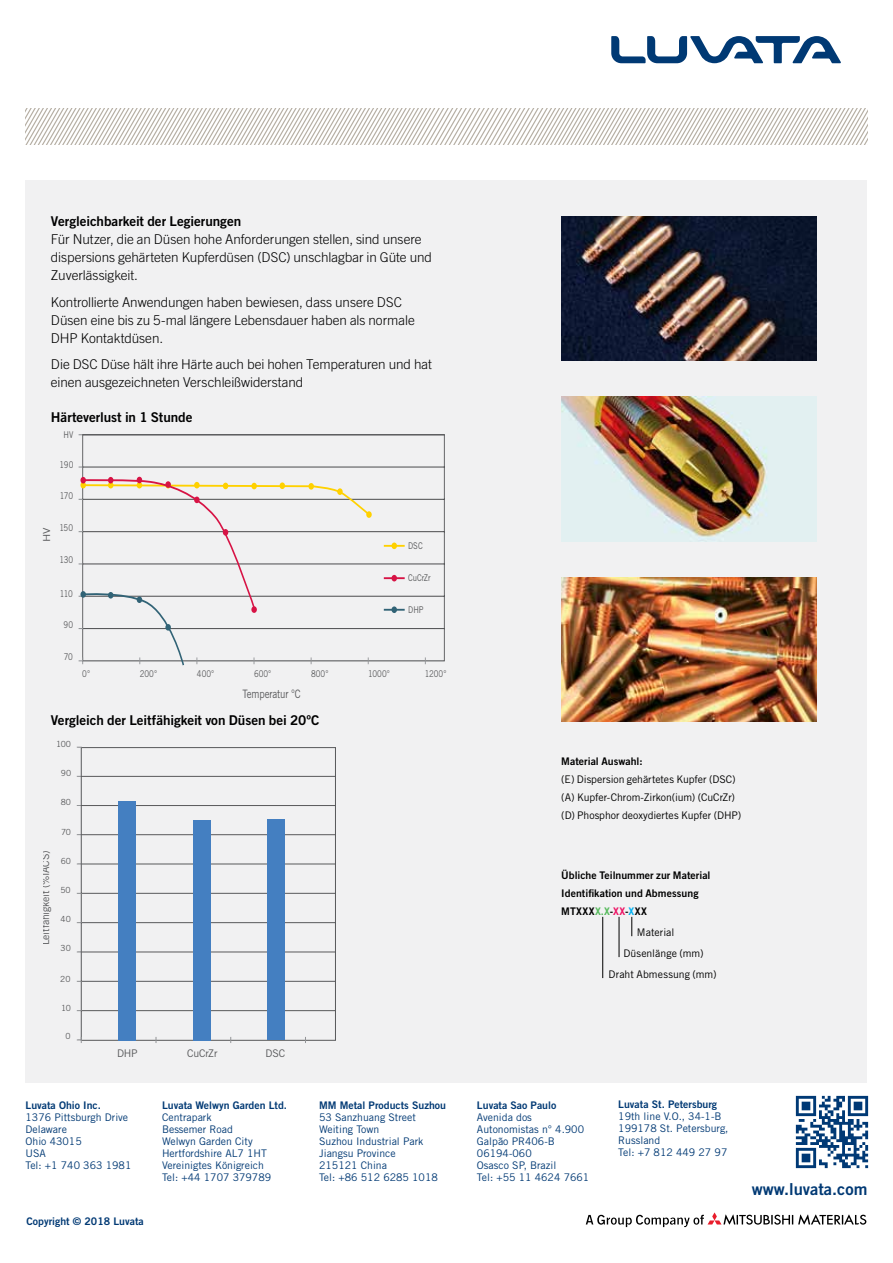
<style>
.page{position:relative;width:893px;height:1263px;background:#fff}
.page>*{position:absolute;margin:0;border:0;box-sizing:border-box;transform-origin:0 0}
.t1{font:16.5px "Trade Gothic LT Std Bd 2";color:#003974}
.t2{font:300 13.5px/18px "Trade Gothic LT Std";letter-spacing:-.005em;color:#000}
.t3{font:13.5px "Trade Gothic LT Std Bd 2";letter-spacing:-.005em;color:#000}
.t4{font:11.55px "Trade Gothic LT Std";letter-spacing:-.015em;color:#58595b;scale:.83 1}
.t5{font:10.5px/12px "Trade Gothic LT Std";color:#003974}
.t6{font:10.5px/18px "Trade Gothic LT Std";letter-spacing:-.005em;color:#000}
.t7{font:10.5px "Trade Gothic LT Std Bd 2";color:#003974}
.t8{font:10.5px/18px "Trade Gothic LT Std Bd 2";letter-spacing:.005em;color:#000}
.t9{font:10.5px "Trade Gothic LT Std";letter-spacing:-.02em;color:#58595b}
.t10{font:9.6px "Trade Gothic LT Std";color:#58595b;scale:1.2 1}
.t11{font:9.3px "Trade Gothic LT Std";letter-spacing:-.005em;color:#58595b;scale:.83 1}
.t12{font:8.4px "Trade Gothic LT Std";color:#58595b}
.s1{color:#55ba5b}
.s2{color:#ed1163}
.s3{color:#00aeef}
</style>
<div class="page">
<div style="left:26px;top:180px;width:841px;height:902px;background:#f1f1f2"></div>
<svg style="left:611px;top:36px;width:230px;height:27px"></svg>
<svg style="left:26px;top:108px;width:841px;height:36px"></svg>
<img style="left:561px;top:397px;width:255px;height:144px">
<img style="left:561px;top:577px;width:255px;height:144px">
<img style="left:561px;top:216px;width:255px;height:145px">
<img style="left:795px;top:1095px;width:74px;height:74px">
<hr style="left:602px;top:917px;width:1px;height:61px;background:#000">
<hr style="left:619px;top:917px;width:1px;height:40px;background:#000">
<svg style="left:631px;top:917px;width:1px;height:19px"></svg>
<svg style="left:586px;top:1212px;width:280px;height:15px"></svg>
<svg style="left:82px;top:434px;width:363px;height:227px"></svg>
<hr style="left:83px;top:434px;width:361px;height:1px;background:#58595b">
<div style="left:366px;top:511px;width:6px;height:7px;background:#ffd100;border-radius:50%"></div>
<svg style="left:79px;top:477px;width:291px;height:189px"></svg>
<svg style="left:385px;top:545px;width:19px;height:2px"></svg>
<div style="left:391px;top:542px;width:6px;height:7px;background:#ffd100;border-radius:50%"></div>
<svg style="left:385px;top:575px;width:19px;height:6px"></svg>
<svg style="left:385px;top:609px;width:19px;height:2px"></svg>
<div style="left:391px;top:606px;width:6px;height:7px;background:#316376;border-radius:50%"></div>
<svg style="left:81px;top:747px;width:255px;height:294px"></svg>
<svg style="left:77px;top:1037px;width:5px;height:5px"></svg>
<hr style="left:81px;top:834px;width:254px;height:1px;background:#58595b">
<hr style="left:81px;top:805px;width:254px;height:1px;background:#58595b">
<hr style="left:81px;top:776px;width:254px;height:1px;background:#58595b">
<div style="left:118px;top:801px;width:18px;height:239px;background:#447fc1"></div>
<div style="left:193px;top:820px;width:17px;height:220px;background:#447fc1"></div>
<div style="left:268px;top:819px;width:17px;height:221px;background:#447fc1"></div>
<p class="t3" style="left:51px;top:213px;width:192px">Vergleichbarkeit der Legierungen</p>
<p class="t2" style="left:51px;top:230px;width:383px">Für Nutzer, die an Düsen hohe Anforderungen stellen, sind unsere dispersions gehärteten Kupferdüsen (DSC) unschlagbar in Güte und<br>Zuverlässigkeit.</p>
<p class="t2" style="left:51px;top:293px;width:365px">Kontrollierte Anwendungen haben bewiesen, dass unsere DSC<br>Düsen eine bis zu 5-mal längere Lebensdauer haben als normale<br>DHP Kontaktdüsen.</p>
<p class="t2" style="left:51px;top:355px;width:383px">Die DSC Düse hält ihre Härte auch bei hohen Temperaturen und hat einen ausgezeichneten Verschleißwiderstand</p>
<p class="t3" style="left:51px;top:409px;width:143px">Härteverlust in 1 Stunde</p>
<p class="t11" style="left:64px;top:429px;width:13px">HV</p>
<p class="t11" style="left:60px;top:459px;width:18px">190</p>
<p class="t10" style="left:41px;top:542px;width:14px;rotate:-90deg">HV</p>
<p class="t11" style="left:60px;top:490px;width:18px">170</p>
<p class="t11" style="left:59px;top:522px;width:18px">150</p>
<p class="t11" style="left:59px;top:554px;width:18px">130</p>
<p class="t11" style="left:60px;top:588px;width:17px">110</p>
<p class="t11" style="left:64px;top:619px;width:13px">90</p>
<p class="t11" style="left:64px;top:651px;width:13px">70</p>
<p class="t11" style="left:82px;top:668px;width:11px">0°</p>
<p class="t11" style="left:140px;top:668px;width:22px">200°</p>
<p class="t11" style="left:197px;top:668px;width:22px">400°</p>
<p class="t11" style="left:254px;top:668px;width:22px">600°</p>
<p class="t4" style="left:242px;top:687px;width:72px">Temperatur °C</p>
<p class="t11" style="left:408px;top:540px;width:19px">DSC</p>
<p class="t11" style="left:408px;top:572px;width:29px">CuCrZr</p>
<p class="t11" style="left:408px;top:604px;width:20px">DHP</p>
<p class="t11" style="left:311px;top:668px;width:22px">800°</p>
<p class="t11" style="left:368px;top:668px;width:28px">1000°</p>
<p class="t11" style="left:425px;top:668px;width:28px">1200°</p>
<p class="t3" style="left:51px;top:712px;width:270px">Vergleich der Leitfähigkeit von Düsen bei 20ºC</p>
<p class="t12" style="left:56px;top:739px;width:17px">100</p>
<p class="t12" style="left:61px;top:768px;width:12px">90</p>
<p class="t12" style="left:61px;top:797px;width:12px">80</p>
<p class="t9" style="left:39px;top:945px;width:96px;rotate:-90deg">Leitfähigkeit (%IACS)</p>
<p class="t12" style="left:61px;top:826px;width:11px">70</p>
<p class="t12" style="left:61px;top:856px;width:12px">60</p>
<p class="t12" style="left:60px;top:885px;width:12px">50</p>
<p class="t12" style="left:60px;top:914px;width:12px">40</p>
<p class="t12" style="left:61px;top:943px;width:12px">30</p>
<p class="t12" style="left:60px;top:974px;width:12px">20</p>
<p class="t12" style="left:61px;top:1002px;width:11px">10</p>
<p class="t12" style="left:65px;top:1031px;width:7px">0</p>
<p class="t9" style="left:117px;top:1046px;width:22px">DHP</p>
<p class="t9" style="left:187px;top:1046px;width:32px">CuCrZr</p>
<p class="t9" style="left:266px;top:1046px;width:21px">DSC</p>
<p class="t7" style="left:26px;top:1098px;width:77px">Luvata Ohio Inc.</p>
<p class="t5" style="left:26px;top:1111px;width:107px">1376 Pittsburgh Drive<br>Delaware<br>Ohio 43015<br>USA<br>Tel: +1 740 363 1981</p>
<p class="t7" style="left:27px;top:1214px;width:119px">Copyright © 2018 Luvata</p>
<p class="t7" style="left:162px;top:1098px;width:127px">Luvata Welwyn Garden Ltd.</p>
<p class="t5" style="left:162px;top:1111px;width:111px">Centrapark<br>Bessemer Road<br>Welwyn Garden City<br>Hertfordshire AL7 1HT<br>Vereinigtes Königreich<br>Tel: +44 1707 379789</p>
<p class="t7" style="left:319px;top:1098px;width:128px">MM Metal Products Suzhou</p>
<p class="t5" style="left:319px;top:1111px;width:120px">53 Sanzhuang Street<br>Weiting Town<br>Suzhou Industrial Park<br>Jiangsu Province<br>215121 China<br>Tel: +86 512 6285 1018</p>
<p class="t8" style="left:561px;top:752px;width:83px">Material Auswahl:</p>
<p class="t6" style="left:561px;top:770px;width:181px">(E) Dispersion gehärtetes Kupfer (DSC) (A) Kupfer-Chrom-Zirkon(ium) (CuCrZr) (D) Phosphor deoxydiertes Kupfer (DHP)</p>
<p class="t8" style="left:561px;top:866px;width:151px">Übliche Teilnummer zur Material<br>Identifikation und Abmessung<br>MTXXX<span class="s1">X.X</span>-<span class="s2">XX</span>-<span class="s3">X</span>XX</p>
<p class="t6" style="left:637px;top:923px;width:39px">Material</p>
<p class="t6" style="left:623px;top:944px;width:82px">Düsenlänge (mm)</p>
<p class="t6" style="left:608px;top:965px;width:110px">Draht Abmessung (mm)</p>
<p class="t7" style="left:477px;top:1098px;width:81px">Luvata Sao Paulo</p>
<p class="t5" style="left:477px;top:1111px;width:114px">Avenida dos<br>Autonomistas n° 4.900<br>Galpão PR406-B<br>06194-060<br>Osasco SP, Brazil<br>Tel: +55 11 4624 7661</p>
<p class="t7" style="left:618px;top:1098px;width:100px">Luvata St. Petersburg</p>
<p class="t5" style="left:618px;top:1110px;width:112px">19th line V.O., 34-1-B<br>199178 St. Petersburg,<br>Russland<br>Tel: +7 812 449 27 97</p>
<h1 class="t1" style="left:752px;top:1179px;width:117px">www.luvata.com</h1>
</div>
